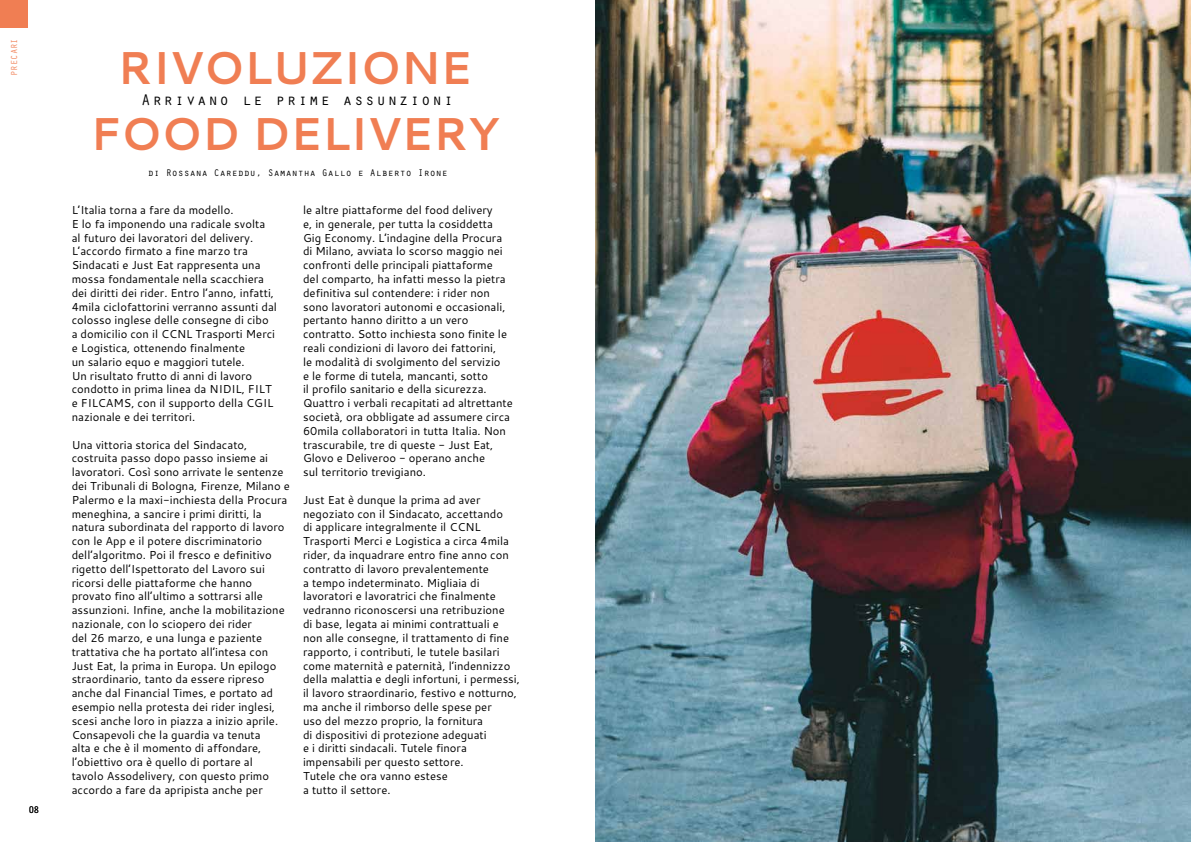
<style>
.page{position:relative;width:1191px;height:842px;background:#fff}
.page>*{position:absolute;margin:0;border:0;box-sizing:border-box;transform-origin:0 0}
.t1{font:700 46px/66px "Cantarell";letter-spacing:-.01em;color:#f07e53;text-align:center}
.t2{font:16px "Orator Std";letter-spacing:.1em;color:#000}
.t3{font:11.5px/13.8px "Cantarell";color:#000}
.t4{font:10px "Orator Std";color:#000}
.t5{font:9px "Orator Std";color:#f07e53}
</style>
<div class="page">
<img style="left:595px;top:0;width:596px;height:842px">
<div style="left:0;top:0;width:28px;height:28px;background:#f07e53"></div>
<p class="t5" style="left:8px;top:76px;width:39px;rotate:-90deg">PRECARI</p>
<p class="t4" style="left:28px;top:803px;width:12px">08</p>
<h1 class="t1" style="left:90px;top:33px;width:410px">RIVOLUZIONE<br>FOOD DELIVERY</h1>
<h2 class="t2" style="left:141px;top:88px;width:314px">Arrivano le prime assunzioni</h2>
<p class="t4" style="left:148px;top:166px;width:302px">di Rossana Careddu, Samantha Gallo e Alberto Irone</p>
<p class="t3" style="left:72px;top:203px;width:207px">L’Italia torna a fare da modello.<br>E lo fa imponendo una radicale svolta al futuro dei lavoratori del delivery.<br>L’accordo firmato a fine marzo tra Sindacati e Just Eat rappresenta una mossa fondamentale nella scacchiera dei diritti dei rider. Entro l’anno, infatti, 4mila ciclofattorini verranno assunti dal colosso inglese delle consegne di cibo a domicilio con il CCNL Trasporti Merci e Logistica, ottenendo finalmente<br>un salario equo e maggiori tutele.<br>Un risultato frutto di anni di lavoro condotto in prima linea da NIDIL, FILT e FILCAMS, con il supporto della CGIL nazionale e dei territori.</p>
<p class="t3" style="left:72px;top:437px;width:220px">Una vittoria storica del Sindacato, costruita passo dopo passo insieme ai lavoratori. Così sono arrivate le sentenze dei Tribunali di Bologna, Firenze, Milano e Palermo e la maxi-inchiesta della Procura meneghina, a sancire i primi diritti, la natura subordinata del rapporto di lavoro con le App e il potere discriminatorio dell’algoritmo. Poi il fresco e definitivo rigetto dell’Ispettorato del Lavoro sui ricorsi delle piattaforme che hanno provato fino all’ultimo a sottrarsi alle assunzioni. Infine, anche la mobilitazione nazionale, con lo sciopero dei rider<br>del 26 marzo, e una lunga e paziente trattativa che ha portato all’intesa con Just Eat, la prima in Europa. Un epilogo straordinario, tanto da essere ripreso anche dal Financial Times, e portato ad esempio nella protesta dei rider inglesi, scesi anche loro in piazza a inizio aprile.<br>Consapevoli che la guardia va tenuta<br>alta e che è il momento di affondare, l’obiettivo ora è quello di portare al<br>tavolo Assodelivery, con questo primo accordo a fare da apripista anche per</p>
<p class="t3" style="left:303px;top:203px;width:211px">le altre piattaforme del food delivery<br>e, in generale, per tutta la cosiddetta Gig Economy. L’indagine della Procura di Milano, avviata lo scorso maggio nei confronti delle principali piattaforme<br>del comparto, ha infatti messo la pietra definitiva sul contendere: i rider non sono lavoratori autonomi e occasionali, pertanto hanno diritto a un vero contratto. Sotto inchiesta sono finite le reali condizioni di lavoro dei fattorini,<br>le modalità di svolgimento del servizio<br>e le forme di tutela, mancanti, sotto<br>il profilo sanitario e della sicurezza.<br>Quattro i verbali recapitati ad altrettante società, ora obbligate ad assumere circa 60mila collaboratori in tutta Italia. Non trascurabile, tre di queste - Just Eat, Glovo e Deliveroo - operano anche<br>sul territorio trevigiano.</p>
<p class="t3" style="left:303px;top:492px;width:218px">Just Eat è dunque la prima ad aver negoziato con il Sindacato, accettando<br>di applicare integralmente il CCNL Trasporti Merci e Logistica a circa 4mila rider, da inquadrare entro fine anno con contratto di lavoro prevalentemente<br>a tempo indeterminato. Migliaia di lavoratori e lavoratrici che finalmente vedranno riconoscersi una retribuzione<br>di base, legata ai minimi contrattuali e non alle consegne, il trattamento di fine rapporto, i contributi, le tutele basilari come maternità e paternità, l’indennizzo della malattia e degli infortuni, i permessi, il lavoro straordinario, festivo e notturno, ma anche il rimborso delle spese per<br>uso del mezzo proprio, la fornitura<br>di dispositivi di protezione adeguati<br>e i diritti sindacali. Tutele finora impensabili per questo settore.<br>Tutele che ora vanno estese<br>a tutto il settore.</p>
</div>
